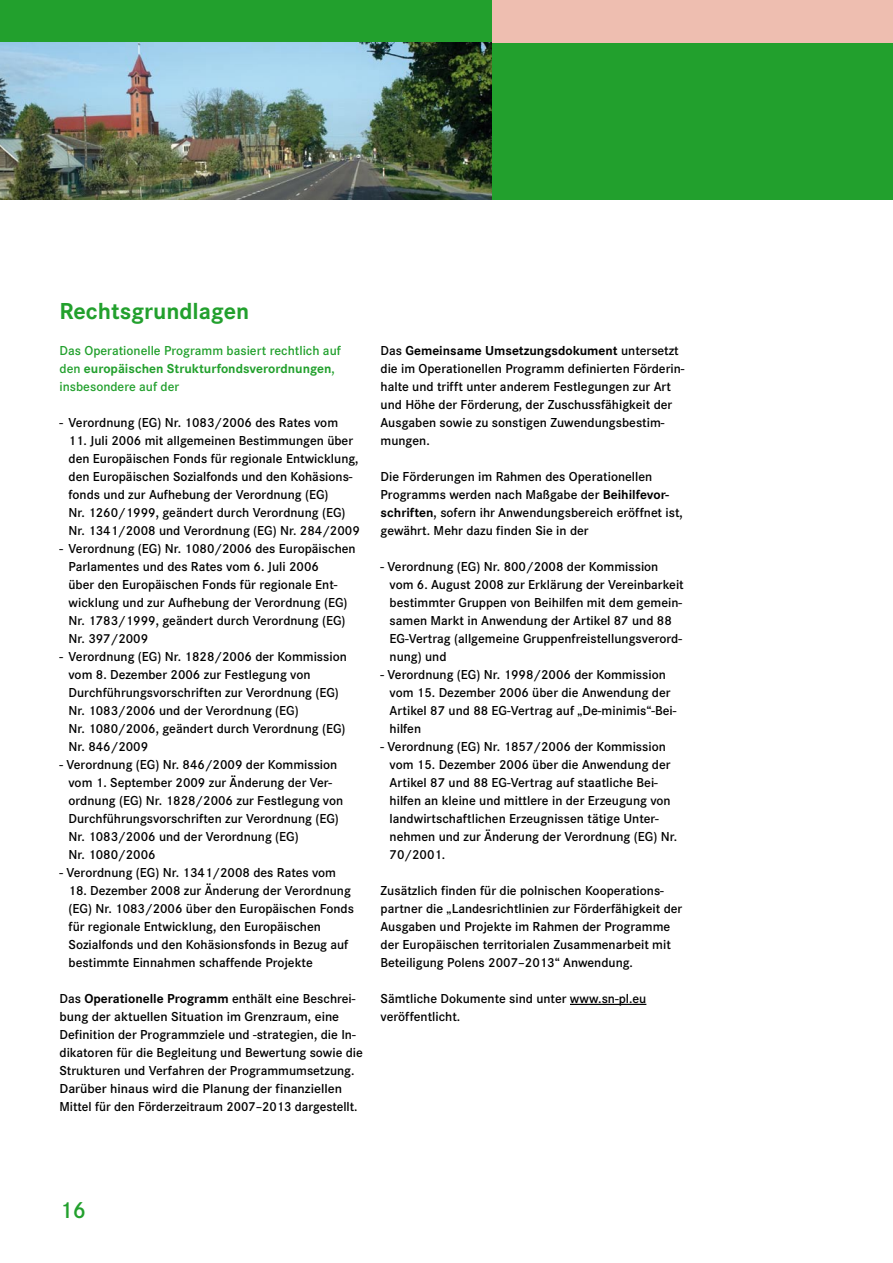
<style>
.page{position:relative;width:893px;height:1263px;background:#fff}
.page>*{position:absolute;margin:0;border:0;box-sizing:border-box;transform-origin:0 0}
.t1{font:700 24px "Corporate STCE";color:#22a02d}
.t2{font:24px "Corporate STCE Dem";color:#22a02d}
.t3{font:13.5px/18px "Corporate STCE Dem";color:#000}
.t4{font:13.5px "Corporate STCE Dem";color:#22a02d}
.t5{font:700 13.5px "Corporate STCE";color:#22a02d}
.t6{font:700 13.5px "Corporate STCE";color:#000}
.s1{font-family:"Corporate STCE Dem";font-weight:400}
.s2{font-family:"Corporate STCE";font-weight:700}
</style>
<div class="page">
<hr style="left:570px;top:1004px;width:76px;height:1px;background:#000">
<div style="left:492px;top:0;width:401px;height:43px;background:#eebeb0"></div>
<div style="left:477px;top:43px;width:416px;height:157px;background:#22a02d"></div>
<div style="left:0;top:0;width:492px;height:43px;background:#22a02d"></div>
<img style="left:0;top:43px;width:492px;height:157px">
<h1 class="t1" style="left:60px;top:297px;width:191px">Rechtsgrundlagen</h1>
<p class="t4" style="left:60px;top:343px;width:283px">Das Operationelle Programm basiert rechtlich auf</p>
<p class="t5" style="left:60px;top:361px;width:277px"><span class="s1">den</span> europäischen Strukturfondsverordnungen<span class="s1">,</span></p>
<p class="t4" style="left:60px;top:379px;width:121px">insbesondere auf der</p>
<p class="t3" style="left:60px;top:414px;width:280px">- Verordnung (EG) Nr. 1083/2006 des Rates vom</p>
<p class="t3" style="left:69px;top:432px;width:293px">11. Juli 2006 mit allgemeinen Bestimmungen über den Europäischen Fonds für regionale Entwicklung, den Europäischen Sozialfonds und den Kohäsions&shy;fonds und zur Aufhebung der Verordnung (EG)<br>Nr. 1260/1999, geändert durch Verordnung (EG)<br>Nr. 1341/2008 und Verordnung (EG) Nr. 284/2009</p>
<p class="t3" style="left:69px;top:540px;width:289px;text-indent:-9px">- Verordnung (EG) Nr. 1080/2006 des Europäischen Parlamentes und des Rates vom 6. Juli 2006<br>über den Europäischen Fonds für regionale Ent&shy;wicklung und zur Aufhebung der Verordnung (EG)<br>Nr. 1783/1999, geändert durch Verordnung (EG)<br>Nr. 397/2009</p>
<p class="t3" style="left:69px;top:648px;width:280px;text-indent:-9px">- Verordnung (EG) Nr. 1828/2006 der Kommission vom 8. Dezember 2006 zur Festlegung von Durchführungsvorschriften zur Verordnung (EG)<br>Nr. 1083/2006 und der Verordnung (EG)<br>Nr. 1080/2006, geändert durch Verordnung (EG)<br>Nr. 846/2009</p>
<p class="t3" style="left:69px;top:756px;width:276px;text-indent:-9px">- Verordnung (EG) Nr. 846/2009 der Kommission vom 1. September 2009 zur Änderung der Ver&shy;ordnung (EG) Nr. 1828/2006 zur Festlegung von Durchführungsvorschriften zur Verordnung (EG)<br>Nr. 1083/2006 und der Verordnung (EG)<br>Nr. 1080/2006</p>
<p class="t3" style="left:60px;top:864px;width:278px">- Verordnung (EG) Nr. 1341/2008 des Rates vom</p>
<p class="t3" style="left:69px;top:882px;width:287px">18. Dezember 2008 zur Änderung der Verordnung (EG) Nr. 1083/2006 über den Europäischen Fonds für regionale Entwicklung, den Europäischen Sozialfonds und den Kohäsionsfonds in Bezug auf bestimmte Einnahmen schaffende Projekte</p>
<p class="t3" style="left:60px;top:990px;width:305px">Das <span class="s2">Operationelle Programm</span> enthält eine Beschrei&shy;bung der aktuellen Situation im Grenzraum, eine Definition der Programmziele und -strategien, die In&shy;dikatoren für die Begleitung und Bewertung sowie die Strukturen und Verfahren der Programmumsetzung.<br>Darüber hinaus wird die Planung der finanziellen Mittel für den Förderzeitraum 2007–2013 dargestellt.</p>
<p class="t6" style="left:381px;top:343px;width:300px"><span class="s1">Das</span> Gemeinsame Umsetzungsdokument <span class="s1">untersetzt</span></p>
<p class="t3" style="left:381px;top:360px;width:305px">die im Operationellen Programm definierten Förderin&shy;halte und trifft unter anderem Festlegungen zur Art und Höhe der Förderung, der Zuschussfähigkeit der Ausgaben sowie zu sonstigen Zuwendungsbestim&shy;mungen.</p>
<p class="t3" style="left:381px;top:468px;width:304px">Die Förderungen im Rahmen des Operationellen Programms werden nach Maßgabe der <span class="s2">Beihilfevor&shy;schriften</span>, sofern ihr Anwendungsbereich eröffnet ist, gewährt. Mehr dazu finden Sie in der</p>
<p class="t3" style="left:390px;top:558px;width:296px;text-indent:-9px">- Verordnung (EG) Nr. 800/2008 der Kommission vom 6. August 2008 zur Erklärung der Vereinbarkeit bestimmter Gruppen von Beihilfen mit dem gemein&shy;samen Markt in Anwendung der Artikel 87 und 88<br>EG-Vertrag (allgemeine Gruppenfreistellungsverord&shy;nung) und</p>
<p class="t3" style="left:390px;top:666px;width:288px;text-indent:-9px">- Verordnung (EG) Nr. 1998/2006 der Kommission vom 15. Dezember 2006 über die Anwendung der Artikel 87 und 88 EG-Vertrag auf „De-minimis“-Bei&shy;hilfen</p>
<p class="t3" style="left:390px;top:738px;width:289px;text-indent:-9px">- Verordnung (EG) Nr. 1857/2006 der Kommission vom 15. Dezember 2006 über die Anwendung der Artikel 87 und 88 EG-Vertrag auf staatliche Bei&shy;hilfen an kleine und mittlere in der Erzeugung von landwirtschaftlichen Erzeugnissen tätige Unter&shy;nehmen und zur Änderung der Verordnung (EG) Nr.<br>70/2001.</p>
<p class="t3" style="left:381px;top:882px;width:303px">Zusätzlich finden für die polnischen Kooperations&shy;partner die „Landesrichtlinien zur Förderfähigkeit der Ausgaben und Projekte im Rahmen der Programme der Europäischen territorialen Zusammenarbeit mit Beteiligung Polens 2007–2013“ Anwendung.</p>
<p class="t3" style="left:381px;top:990px;width:267px">Sämtliche Dokumente sind unter www.sn-pl.eu veröffentlicht.</p>
<h1 class="t2" style="left:60px;top:1196px;width:28px">16</h1>
</div>
